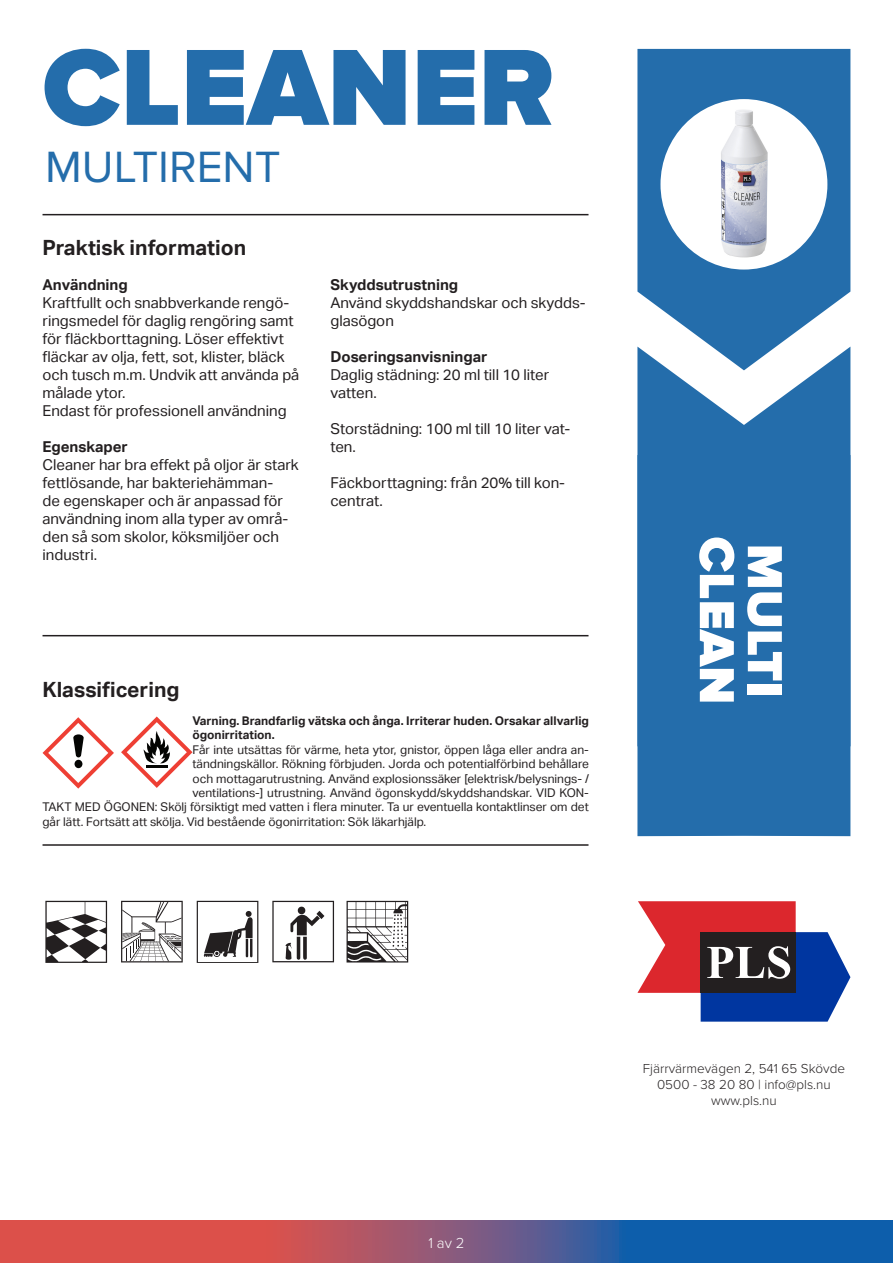
<style>
.page{position:relative;width:893px;height:1263px;background:#fff}
.page>*{position:absolute;margin:0;border:0;box-sizing:border-box;transform-origin:0 0}
.t1{font:900 112.2px "Proxima Nova";color:#246dab}
.t2{font:900 51px "Proxima Nova";color:#fff}
.t3{font:45.45px "Proxima Nova";color:#246dab}
.t4{font:700 21px "Aktiv Grotesk";color:#231f20}
.t5{font:15px/18px "Aktiv Grotesk";color:#231f20}
.t6{font:700 15px "Aktiv Grotesk";color:#231f20}
.t7{font:300 15px "Proxima Nova";color:#fff}
.t8{font:300 13.5px "Proxima Nova";color:#231f20}
.t9{font:12px "Aktiv Grotesk";color:#231f20}
.t10{font:700 12px/14.4px "Aktiv Grotesk";color:#231f20}
</style>
<div class="page">
<svg style="left:637px;top:901px;width:213px;height:121px"></svg>
<hr style="left:43px;top:214px;width:545px;height:1px;background:#231f20">
<svg style="left:637px;top:49px;width:213px;height:298px;background:#3b7cb4"></svg>
<svg style="left:637px;top:347px;width:213px;height:108px;fill:#246dab"></svg>
<div style="left:637px;top:455px;width:213px;height:381px;background:#246dab"></div>
<div style="left:660px;top:99px;width:167px;height:171px;background:#fff;border-radius:50%"></div>
<svg style="left:0;top:1220px;width:893px;height:43px;background:#7b577a"></svg>
<hr style="left:43px;top:844px;width:545px;height:2px;background:#231f20">
<hr style="left:43px;top:635px;width:545px;height:1px;background:#231f20">
<img style="left:721px;top:110px;width:47px;height:147px">
<svg style="left:43px;top:717px;width:71px;height:72px"></svg>
<svg style="left:121px;top:716px;width:71px;height:72px"></svg>
<svg style="left:272px;top:901px;width:62px;height:61px"></svg>
<svg style="left:347px;top:901px;width:61px;height:61px"></svg>
<svg style="left:197px;top:901px;width:61px;height:62px"></svg>
<svg style="left:121px;top:901px;width:62px;height:61px"></svg>
<svg style="left:45px;top:901px;width:62px;height:62px"></svg>
<p class="t1" style="left:43px;top:23px;width:513px">CLEANER</p>
<p class="t3" style="left:45px;top:141px;width:237px">MULTIRENT</p>
<p class="t4" style="left:43px;top:235px;width:205px">Praktisk information</p>
<p class="t6" style="left:43px;top:276px;width:87px">Användning</p>
<p class="t5" style="left:43px;top:294px;width:258px">Kraftfullt och snabbverkande rengö&shy;ringsmedel för daglig rengöring samt för fläckborttagning. Löser effektivt fläckar av olja, fett, sot, klister, bläck och tusch m.m. Undvik att använda på målade ytor.</p>
<p class="t5" style="left:43px;top:402px;width:246px">Endast för professionell användning</p>
<p class="t6" style="left:43px;top:438px;width:87px">Egenskaper</p>
<p class="t5" style="left:43px;top:456px;width:258px">Cleaner har bra effekt på oljor är stark fettlösande, har bakteriehämman-<br>de egenskaper och är anpassad för användning inom alla typer av områ&shy;den så som skolor, köksmiljöer och industri.</p>
<p class="t6" style="left:330px;top:276px;width:129px">Skyddsutrustning</p>
<p class="t5" style="left:330px;top:294px;width:257px">Använd skyddshandskar och skydds&shy;glasögon</p>
<p class="t6" style="left:330px;top:348px;width:159px">Doseringsanvisningar</p>
<p class="t5" style="left:330px;top:366px;width:220px">Daglig städning: 20 ml till 10 liter vatten.</p>
<p class="t5" style="left:330px;top:420px;width:241px">Storstädning: 100 ml till 10 liter vat&shy;ten.</p>
<p class="t5" style="left:330px;top:474px;width:236px">Fäckborttagning: från 20% till kon&shy;centrat.</p>
<p class="t4" style="left:43px;top:678px;width:139px">Klassificering</p>
<p class="t10" style="left:192px;top:714px;width:398px">Varning. Brandfarlig vätska och ånga. Irriterar huden. Orsakar allvarlig ögonirritation.</p>
<p class="t9" style="left:192px;top:743px;width:398px">Får inte utsättas för värme, heta ytor, gnistor, öppen låga eller andra an-</p>
<p class="t9" style="left:192px;top:757px;width:398px">tändningskällor. Rökning förbjuden. Jorda och potentialförbind behållare</p>
<p class="t9" style="left:192px;top:771px;width:398px">och mottagarutrustning. Använd explosionssäker [elektrisk/belysnings- /</p>
<p class="t9" style="left:192px;top:786px;width:398px">ventilations-] utrustning. Använd ögonskydd/skyddshandskar. VID KON-</p>
<p class="t9" style="left:43px;top:800px;width:548px">TAKT MED ÖGONEN: Skölj försiktigt med vatten i flera minuter. Ta ur eventuella kontaktlinser om det</p>
<p class="t9" style="left:43px;top:815px;width:385px">går lätt. Fortsätt att skölja. Vid bestående ögonirritation: Sök läkarhjälp.</p>
<p class="t2" style="left:746px;top:537px;width:169px;rotate:90deg">CLEAN</p>
<p class="t2" style="left:794px;top:544px;width:155px;rotate:90deg">MULTI</p>
<p class="t7" style="left:428px;top:1231px;width:38px">1 av 2</p>
<p class="t8" style="left:643px;top:1058px;width:204px">Fjärrvärmevägen 2, 541 65 Skövde</p>
<p class="t8" style="left:657px;top:1074px;width:175px">0500 - 38 20 80 | info@pls.nu</p>
<p class="t8" style="left:711px;top:1090px;width:67px">www.pls.nu</p>
</div>
